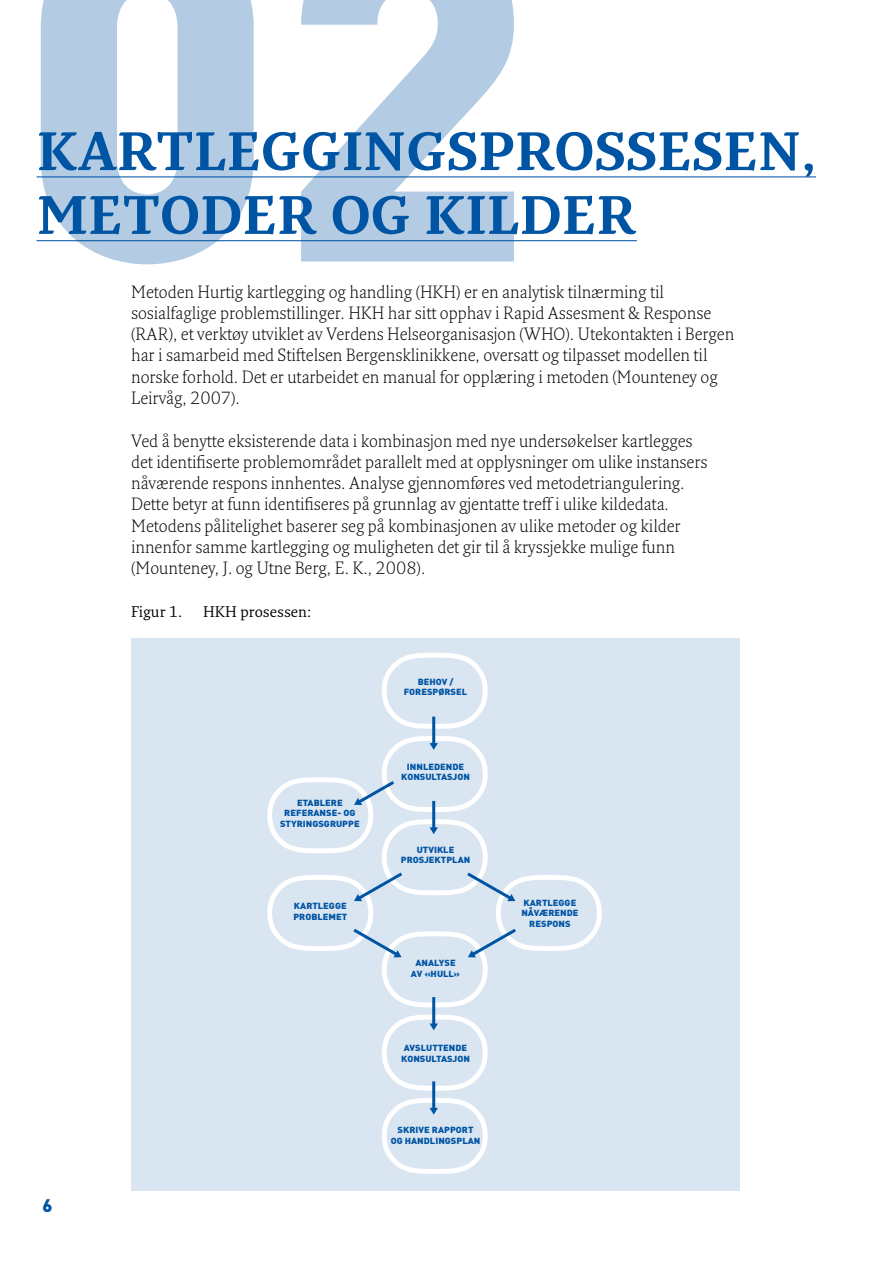
<style>
.page{position:relative;width:893px;height:1263px;background:#fff}
.page>*{position:absolute;margin:0;border:0;box-sizing:border-box;transform-origin:0 0}
.TITTEL_1{font:700 52.5px "Fresco";color:#0054a4}
.t1{font:900 18px "DIN";color:#0054a4}
.BREADTEKST_1{font:300 17.25px/21.3px "Fresco";color:#000}
.figur_tittel{font:15px "Fresco";color:#000}
.t2{font:900 8.85px/10.5px "DIN";color:#0054a4;text-align:center;scale:1.07 1}
</style>
<div class="page">
<svg style="left:41px;top:0;width:473px;height:264px;fill:#b3cce4"></svg>
<hr style="left:37px;top:176px;width:779px;height:1px;background:#0054a4">
<hr style="left:37px;top:240px;width:600px;height:1px;background:#0054a4">
<div style="left:132px;top:638px;width:608px;height:553px;background:#d9e5f1"></div>
<svg style="left:267px;top:653px;width:335px;height:521px"></svg>
<hr style="left:432px;top:717px;width:3px;height:27px;background:#0054a4">
<svg style="left:430px;top:743px;width:8px;height:7px"></svg>
<hr style="left:432px;top:801px;width:3px;height:27px;background:#0054a4">
<svg style="left:430px;top:827px;width:8px;height:7px"></svg>
<svg style="left:354px;top:870px;width:51px;height:32px"></svg>
<svg style="left:354px;top:778px;width:43px;height:28px"></svg>
<svg style="left:350px;top:926px;width:52px;height:32px"></svg>
<svg style="left:464px;top:870px;width:51px;height:32px"></svg>
<svg style="left:468px;top:926px;width:51px;height:32px"></svg>
<hr style="left:432px;top:997px;width:3px;height:28px;background:#0054a4">
<svg style="left:430px;top:1023px;width:8px;height:7px"></svg>
<hr style="left:432px;top:1081px;width:3px;height:28px;background:#0054a4">
<svg style="left:430px;top:1108px;width:8px;height:7px"></svg>
<p class="TITTEL_1" style="left:37px;top:119px;width:781px">KARTLEGGINGSPROSSESEN,</p>
<p class="TITTEL_1" style="left:37px;top:183px;width:602px">METODER OG KILDER</p>
<p class="BREADTEKST_1" style="left:131px;top:281px;width:605px">Metoden Hurtig kartlegging og handling (HKH) er en analytisk tilnærming til sosialfaglige problemstillinger. HKH har sitt opphav i Rapid Assesment &amp; Response (RAR), et verktøy utviklet av Verdens Helseorganisasjon (WHO). Utekontakten i Bergen har i samarbeid med Stiftelsen Bergensklinikkene, oversatt og tilpasset modellen til norske forhold. Det er utarbeidet en manual for opplæring i metoden (Mounteney og Leirvåg, 2007).</p>
<p class="BREADTEKST_1" style="left:131px;top:429px;width:578px">Ved å benytte eksisterende data i kombinasjon med nye undersøkelser kartlegges det identifiserte problemområdet parallelt med at opplysninger om ulike instansers nåværende respons innhentes. Analyse gjennomføres ved metodetriangulering.<br>Dette betyr at funn identifiseres på grunnlag av gjentatte treff i ulike kildedata.<br>Metodens pålitelighet baserer seg på kombinasjonen av ulike metoder og kilder innenfor samme kartlegging og muligheten det gir til å kryssjekke mulige funn (Mounteney, J. og Utne Berg, E. K., 2008).</p>
<p class="figur_tittel" style="left:131px;top:602px;width:53px">Figur 1.</p>
<p class="figur_tittel" style="left:203px;top:602px;width:110px">HKH prosessen:</p>
<p class="t2" style="left:418px;top:676px;width:35px">BEHOV /</p>
<p class="t2" style="left:404px;top:686px;width:61px">FORESPØRSEL</p>
<p class="t1" style="left:43px;top:1193px;width:12px">6</p>
<p class="t2" style="left:280px;top:797px;width:76px">ETABLERE<br>REFERANSE- OG<br>STYRINGSGRUPPE</p>
<p class="t2" style="left:293px;top:900px;width:52px;text-align:left">KARTLEGGE<br>PROBLEMET</p>
<p class="t2" style="left:401px;top:761px;width:66px">INNLEDENDE<br>KONSULTASJON</p>
<p class="t2" style="left:401px;top:844px;width:66px">UTVIKLE<br>PROSJEKTPLAN</p>
<p class="t2" style="left:411px;top:957px;width:48px">ANALYSE<br>AV «HULL»</p>
<p class="t2" style="left:401px;top:1042px;width:66px">AVSLUTTENDE<br>KONSULTASJON</p>
<p class="t2" style="left:391px;top:1124px;width:85px">SKRIVE RAPPORT<br>OG HANDLINGSPLAN</p>
<p class="t2" style="left:521px;top:897px;width:55px">KARTLEGGE<br>NÅVÆRENDE<br>RESPONS</p>
</div>
